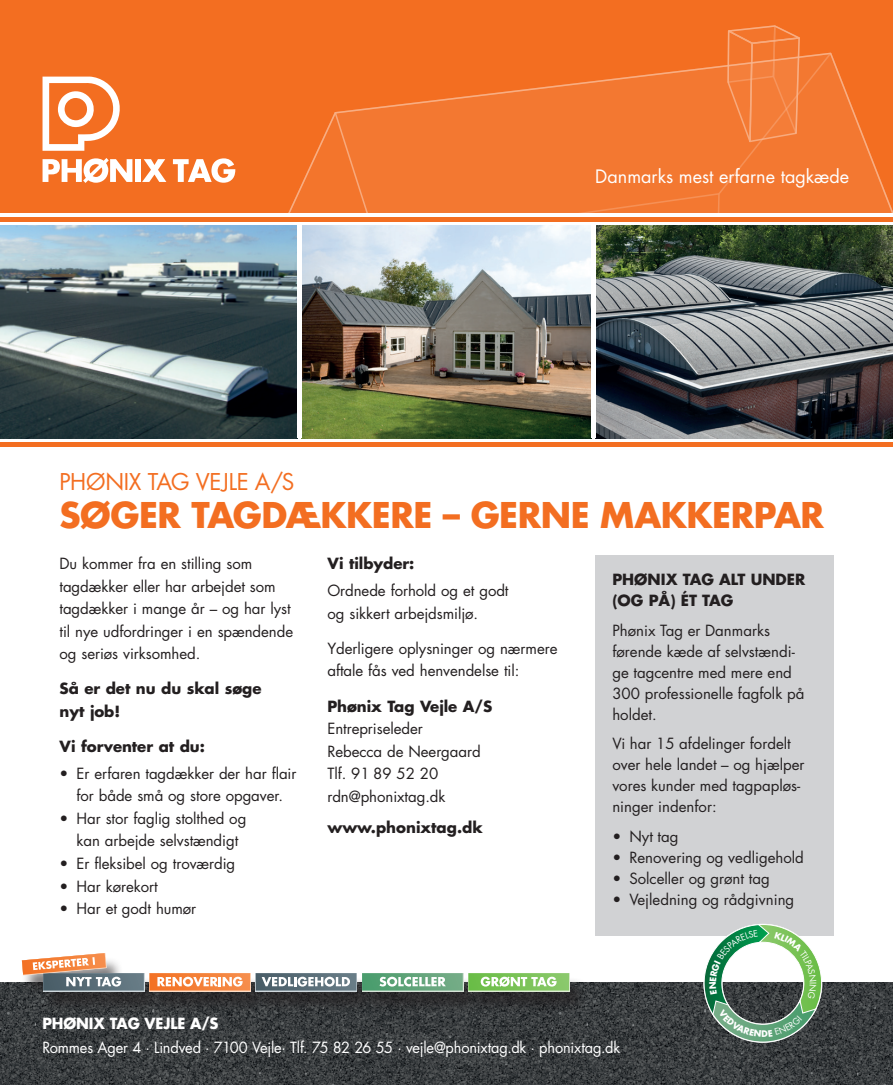
<style>
.page{position:relative;width:893px;height:1085px;background:#fff}
.page>*{position:absolute;margin:0;border:0;box-sizing:border-box;transform-origin:0 0}
.PT_Overskrift{font:700 34.5px "Futura LT";letter-spacing:-.015em;color:#f36e21}
.PT_Overskrift-2{font:22.5px "Futura LT";letter-spacing:-.015em;color:#f36e21}
.t1{font:18px "Futura LT";color:#fff}
.Normal{font:15px/22.5px "Futura LT";letter-spacing:-.005em;color:#231f20}
.Normal-2{font:700 15px/22.5px "Futura LT";letter-spacing:-.005em;color:#231f20}
.t2{font:15px "Futura LT";letter-spacing:-.01em;color:#fff}
.t3{font:700 15px "Futura LT";letter-spacing:-.01em;color:#fff}
.t4{font:8.7px "Futura LT";color:#fff}
.s1{font-weight:700}
</style>
<div class="page">
<img style="left:0;top:982px;width:893px;height:102px">
<div style="left:21px;top:956px;width:566px;height:57px;background:#231f20;opacity:.6"></div>
<div style="left:0;top:0;width:893px;height:213px;background:#f36e21"></div>
<svg style="left:288px;top:25px;width:605px;height:188px"></svg>
<hr style="left:0;top:217px;width:893px;height:4px;background:#f36e21">
<hr style="left:0;top:442px;width:893px;height:4px;background:#f36e21">
<svg style="left:43px;top:77px;width:77px;height:74px"></svg>
<svg style="left:43px;top:158px;width:89px;height:25px"></svg>
<div style="left:135px;top:159px;width:6px;height:23px;background:#fff"></div>
<svg style="left:142px;top:159px;width:24px;height:23px"></svg>
<svg style="left:173px;top:158px;width:62px;height:25px"></svg>
<img style="left:596px;top:225px;width:297px;height:213px">
<img style="left:0;top:225px;width:297px;height:213px">
<img style="left:302px;top:225px;width:289px;height:213px">
<div style="left:362px;top:972px;width:101px;height:19px;background:#94bfa3"></div>
<div style="left:43px;top:972px;width:102px;height:19px;background:#8c9ba4"></div>
<svg style="left:149px;top:972px;width:102px;height:19px"></svg>
<svg style="left:256px;top:972px;width:101px;height:19px"></svg>
<svg style="left:256px;top:972px;width:100px;height:18px"></svg>
<svg style="left:468px;top:972px;width:102px;height:19px"></svg>
<svg style="left:362px;top:972px;width:207px;height:18px;background:#94c792"></svg>
<svg style="left:22px;top:953px;width:228px;height:37px"></svg>
<div style="left:595px;top:555px;width:238px;height:380px;background:#d1d2d4"></div>
<svg style="left:703px;top:924px;width:119px;height:118px"></svg>
<p class="t1" style="left:595px;top:165px;width:255px">Danmarks mest erfarne tagkæde</p>
<p class="PT_Overskrift-2" style="left:60px;top:467px;width:236px">PHØNIX TAG VEJLE A/S</p>
<p class="PT_Overskrift" style="left:60px;top:492px;width:766px">SØGER TAGDÆKKERE – GERNE MAKKERPAR</p>
<p class="Normal" style="left:60px;top:552px;width:235px">Du kommer fra en stilling som tagdækker eller har arbejdet som tagdækker i mange år – og har lyst til nye udfordringer i en spændende og seriøs virksomhed.</p>
<p class="Normal-2" style="left:60px;top:677px;width:203px">Så er det nu du skal søge nyt job!</p>
<p class="Normal-2" style="left:60px;top:735px;width:147px">Vi forventer at du:</p>
<p class="Normal" style="left:60px;top:762px;width:238px;text-align:center">• Er erfaren tagdækker der har flair for både små og store opgaver.</p>
<p class="Normal" style="left:60px;top:807px;width:188px;text-align:center">• Har stor faglig stolthed og kan arbejde selvstændigt</p>
<p class="Normal" style="left:60px;top:852px;width:177px">• Er fleksibel og troværdig</p>
<p class="Normal" style="left:60px;top:874px;width:100px">• Har kørekort</p>
<p class="Normal" style="left:60px;top:897px;width:138px">• Har et godt humør</p>
<p class="Normal-2" style="left:327px;top:552px;width:88px">Vi tilbyder:</p>
<p class="Normal" style="left:327px;top:579px;width:183px">Ordnede forhold og et godt og sikkert arbejdsmiljø.</p>
<p class="Normal" style="left:327px;top:637px;width:232px">Yderligere oplysninger og nærmere aftale fås ved henvendelse til:</p>
<p class="Normal" style="left:327px;top:695px;width:166px"><span class="s1">Phønix Tag Vejle A/S<br></span>Entrepriseleder<br>Rebecca de Neergaard<br>Tlf. 91 89 52 20 rdn@phonixtag.dk</p>
<p class="Normal-2" style="left:327px;top:815px;width:157px">www.phonixtag.dk</p>
<p class="Normal-2" style="left:612px;top:569px;width:194px;line-height:21px">PHØNIX TAG ALT UNDER (OG PÅ) ÉT TAG</p>
<p class="Normal" style="left:612px;top:620px;width:193px;line-height:21px">Phønix Tag er Danmarks førende kæde af selvstændi&shy;ge tagcentre med mere end<br>300 professionelle fagfolk på holdet.</p>
<p class="Normal" style="left:612px;top:733px;width:194px;line-height:21px">Vi har 15 afdelinger fordelt over hele landet – og hjælper vores kunder med tagpapløs&shy;ninger indenfor:</p>
<p class="Normal" style="left:612px;top:825px;width:68px">• Nyt tag</p>
<p class="Normal" style="left:612px;top:846px;width:193px">• Renovering og vedligehold</p>
<p class="Normal" style="left:612px;top:867px;width:159px">• Solceller og grønt tag</p>
<p class="Normal" style="left:612px;top:888px;width:183px">• Vejledning og rådgivning</p>
<p class="t4" style="left:818px;top:981px;width:4px;rotate:90deg">I</p>
<p class="t3" style="left:43px;top:1013px;width:178px">PHØNIX TAG VEJLE A/S</p>
<p class="t2" style="left:43px;top:1037px;width:579px">Rommes Ager 4 · Lindved · 7100 Vejle· Tlf. 75 82 26 55 · vejle@phonixtag.dk · phonixtag.dk</p>
</div>
